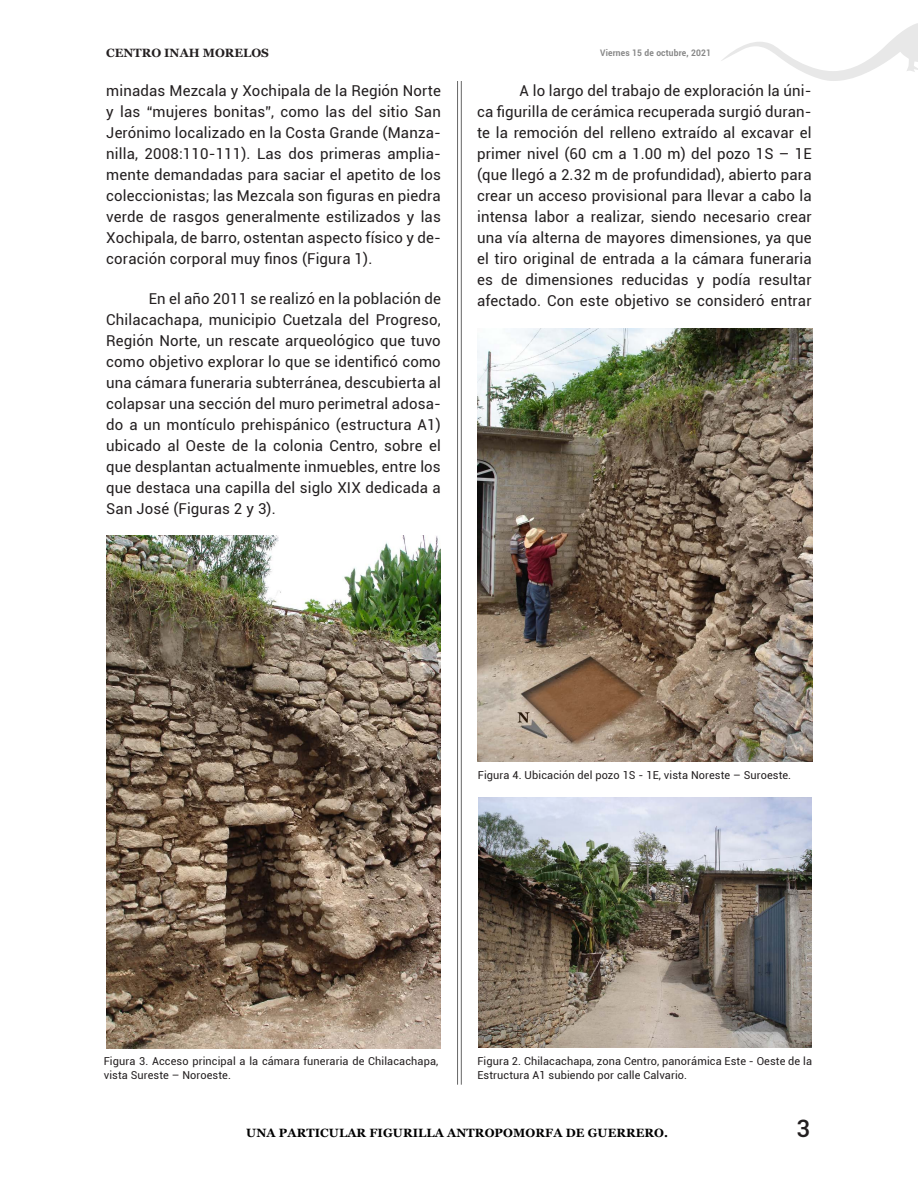
<style>
.page{position:relative;width:918px;height:1188px;background:#fff}
.page>*{position:absolute;margin:0;border:0;box-sizing:border-box;transform-origin:0 0}
.t1{font:500 24px "Roboto";color:#231f20}
.TEXTO_COMPLETO{font:15px/21px "Roboto";letter-spacing:.01em;color:#231f20;text-align:justify}
.Texto_sin_sangria{font:15px/21px "Roboto";letter-spacing:.01em;color:#231f20;text-align:justify}
.t2{font:700 12px "Georgia";letter-spacing:.01em;color:#000001}
.t3{font:700 12px "Georgia";color:#231f20}
.t4{font:10.95px/13.5px "Roboto";letter-spacing:.01em;color:#231f20}
.t5{font:700 9px "Roboto";letter-spacing:.02em;color:#878787;scale:.94 1}
</style>
<div class="page">
<hr style="left:461px;top:81px;width:1px;height:1004px;background:#000001">
<hr style="left:457px;top:81px;width:1px;height:1004px;background:#000001">
<svg style="left:721px;top:23px;width:197px;height:58px"></svg>
<img style="left:106px;top:536px;width:335px;height:512px">
<img style="left:478px;top:329px;width:334px;height:433px">
<img style="left:479px;top:798px;width:332px;height:249px">
<p class="t3" style="left:106px;top:45px;width:164px">CENTRO INAH MORELOS</p>
<p class="t5" style="left:600px;top:47px;width:119px">Viernes 15 de octubre, 2021</p>
<p class="Texto_sin_sangria" style="left:106px;top:80px;width:336px">minadas Mezcala y Xochipala de la Región Norte y las “mujeres bonitas”, como las del sitio San Jerónimo localizado en la Costa Grande (Manza&shy;nilla, 2008:110-111). Las dos primeras amplia&shy;mente demandadas para saciar el apetito de los coleccionistas; las Mezcala son figuras en piedra verde de rasgos generalmente estilizados y las Xochipala, de barro, ostentan aspecto físico y de&shy;coración corporal muy finos (Figura 1).</p>
<p class="TEXTO_COMPLETO" style="left:106px;top:288px;width:336px;text-indent:43px">En el año 2011 se realizó en la población de Chilacachapa, municipio Cuetzala del Progreso, Región Norte, un rescate arqueológico que tuvo como objetivo explorar lo que se identificó como una cámara funeraria subterránea, descubierta al colapsar una sección del muro perimetral adosa&shy;do a un montículo prehispánico (estructura A1) ubicado al Oeste de la colonia Centro, sobre el que desplantan actualmente inmuebles, entre los que destaca una capilla del siglo XIX dedicada a San José (Figuras 2 y 3).</p>
<p class="TEXTO_COMPLETO" style="left:477px;top:80px;width:336px;text-indent:43px">A lo largo del trabajo de exploración la úni&shy;ca figurilla de cerámica recuperada surgió duran&shy;te la remoción del relleno extraído al excavar el primer nivel (60 cm a 1.00 m) del pozo 1S – 1E (que llegó a 2.32 m de profundidad), abierto para crear un acceso provisional para llevar a cabo la intensa labor a realizar, siendo necesario crear una vía alterna de mayores dimensiones, ya que el tiro original de entrada a la cámara funeraria es de dimensiones reducidas y podía resultar afectado. Con este objetivo se consideró entrar</p>
<p class="t4" style="left:478px;top:768px;width:315px">Figura 4. Ubicación del pozo 1S - 1E, vista Noreste – Suroeste.</p>
<p class="t4" style="left:104px;top:1054px;width:336px">Figura 3. Acceso principal a la cámara funeraria de Chilacachapa, vista Sureste – Noroeste.</p>
<p class="t4" style="left:478px;top:1054px;width:336px">Figura 2. Chilacachapa, zona Centro, panorámica Este - Oeste de la<br>Estructura A1 subiendo por calle Calvario.</p>
<p class="t2" style="left:246px;top:1125px;width:423px">UNA PARTICULAR FIGURILLA ANTROPOMORFA DE GUERRERO.</p>
<h1 class="t1" style="left:796px;top:1112px;width:15px">3</h1>
</div>
